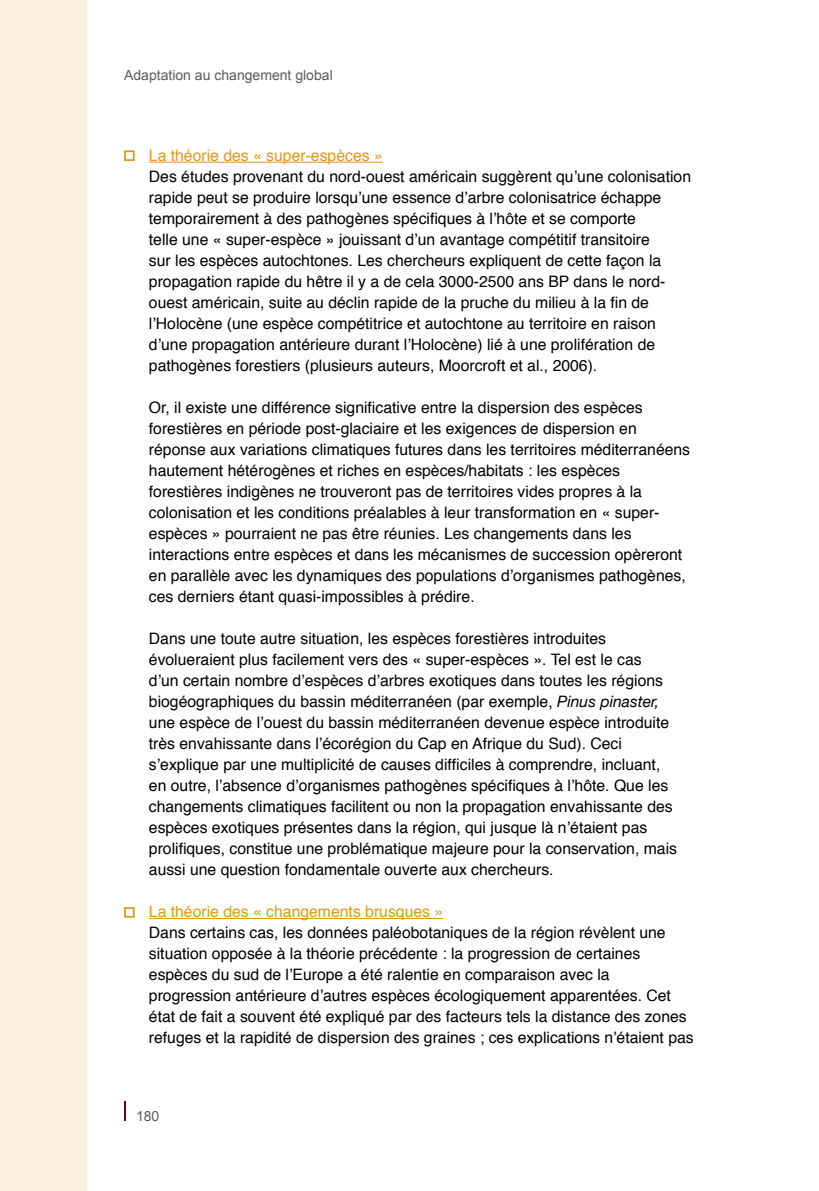
<style>
.page{position:relative;width:819px;height:1191px;background:#fff}
.page>*{position:absolute;margin:0;border:0;box-sizing:border-box;transform-origin:0 0}
.t1{font:15.75px/21px "Helvetica";color:#000}
.t2{font:15.75px "Helvetica";color:#e29717}
.t3{font:14px "Arial";color:#58595b}
.s1{font-family:"Helvetica Neue";font-style:italic}
</style>
<div class="page">
<div style="left:0;top:0;width:87px;height:1191px;background:#fbefdf"></div>
<hr style="left:124px;top:1101px;width:2px;height:20px;background:#690033">
<hr style="left:149px;top:162px;width:234px;height:1px;background:#e29717">
<hr style="left:149px;top:918px;width:294px;height:1px;background:#e29717">
<div style="left:124px;top:150px;width:11px;height:11px;border:2px solid #e29717"></div>
<div style="left:124px;top:907px;width:11px;height:10px;border:2px solid #e29717"></div>
<p class="t3" style="left:124px;top:67px;width:210px">Adaptation au changement global</p>
<p class="t2" style="left:149px;top:142px;width:235px">La théorie des « super-espèces »</p>
<p class="t1" style="left:149px;top:165px;width:543px">Des études provenant du nord-ouest américain suggèrent qu’une colonisation rapide peut se produire lorsqu’une essence d’arbre colonisatrice échappe temporairement à des pathogènes spécifiques à l’hôte et se comporte<br>telle une « super-espèce » jouissant d’un avantage compétitif transitoire<br>sur les espèces autochtones. Les chercheurs expliquent de cette façon la propagation rapide du hêtre il y a de cela 3000-2500 ans BP dans le nord&shy;ouest américain, suite au déclin rapide de la pruche du milieu à la fin de l’Holocène (une espèce compétitrice et autochtone au territoire en raison d’une propagation antérieure durant l’Holocène) lié à une prolifération de pathogènes forestiers (plusieurs auteurs, Moorcroft et al., 2006).</p>
<p class="t1" style="left:149px;top:396px;width:542px">Or, il existe une différence significative entre la dispersion des espèces forestières en période post-glaciaire et les exigences de dispersion en réponse aux variations climatiques futures dans les territoires méditerranéens hautement hétérogènes et riches en espèces/habitats : les espèces forestières indigènes ne trouveront pas de territoires vides propres à la colonisation et les conditions préalables à leur transformation en « super&shy;espèces » pourraient ne pas être réunies. Les changements dans les interactions entre espèces et dans les mécanismes de succession opèreront en parallèle avec les dynamiques des populations d’organismes pathogènes, ces derniers étant quasi-impossibles à prédire.</p>
<p class="t1" style="left:149px;top:627px;width:529px">Dans une toute autre situation, les espèces forestières introduites évolueraient plus facilement vers des « super-espèces ». Tel est le cas<br>d’un certain nombre d’espèces d’arbres exotiques dans toutes les régions biogéographiques du bassin méditerranéen (par exemple, <span class="s1">Pinus pinaster, </span>une espèce de l’ouest du bassin méditerranéen devenue espèce introduite très envahissante dans l’écorégion du Cap en Afrique du Sud). Ceci s’explique par une multiplicité de causes difficiles à comprendre, incluant, en outre, l’absence d’organismes pathogènes spécifiques à l’hôte. Que les changements climatiques facilitent ou non la propagation envahissante des espèces exotiques présentes dans la région, qui jusque là n’étaient pas prolifiques, constitue une problématique majeure pour la conservation, mais aussi une question fondamentale ouverte aux chercheurs.</p>
<p class="t2" style="left:149px;top:898px;width:296px">La théorie des « changements brusques »</p>
<p class="t1" style="left:149px;top:921px;width:546px">Dans certains cas, les données paléobotaniques de la région révèlent une situation opposée à la théorie précédente : la progression de certaines espèces du sud de l’Europe a été ralentie en comparaison avec la progression antérieure d’autres espèces écologiquement apparentées. Cet état de fait a souvent été expliqué par des facteurs tels la distance des zones refuges et la rapidité de dispersion des graines ; ces explications n’étaient pas</p>
<p class="t3" style="left:136px;top:1108px;width:25px">180</p>
</div>
